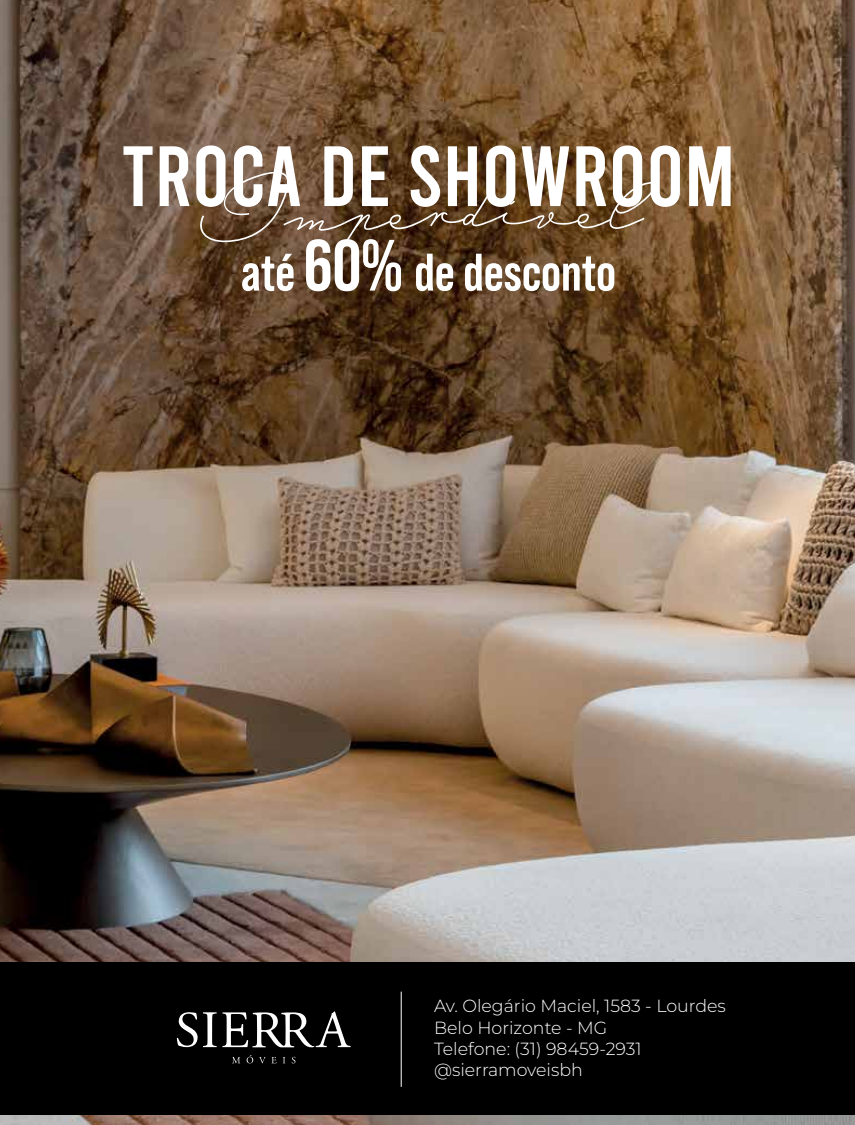
<style>
.page{position:relative;width:855px;height:1125px;background:#fff}
.page>*{position:absolute;margin:0;border:0;box-sizing:border-box;transform-origin:0 0}
.t1{font:85.35px "Bebas";color:#fff}
.t2{font:63.75px "Mina";color:#fff}
.t3{font:700 52.8px "Bebas Neue Pro";color:#fff}
.t4{font:300 17.55px/21.1px "Montserrat";color:#fff}
.s1{font-size:72.45px}
</style>
<div class="page">
<img style="left:0;top:0;width:855px;height:1125px">
<div style="left:0;top:963px;width:855px;height:152px;background:#000"></div>
<svg style="left:177px;top:1011px;width:174px;height:36px"></svg>
<svg style="left:232px;top:1055px;width:63px;height:8px"></svg>
<hr style="left:401px;top:992px;width:1px;height:95px;background:#fff">
<h1 class="t1" style="left:121px;top:134px;width:616px">TROCA DE SHOWROOM</h1>
<h3 class="t3" style="left:241px;top:242px;width:376px">até <span class="s1">60%</span> de desconto</h3>
<h2 class="t2" style="left:202px;top:174px;width:442px;rotate:-2deg">Imperdível</h2>
<p class="t4" style="left:434px;top:995px;width:293px">Av. Olegário Maciel, 1583 - Lourdes<br>Belo Horizonte - MG<br>Telefone: (31) 98459-2931 @sierramoveisbh</p>
</div>
